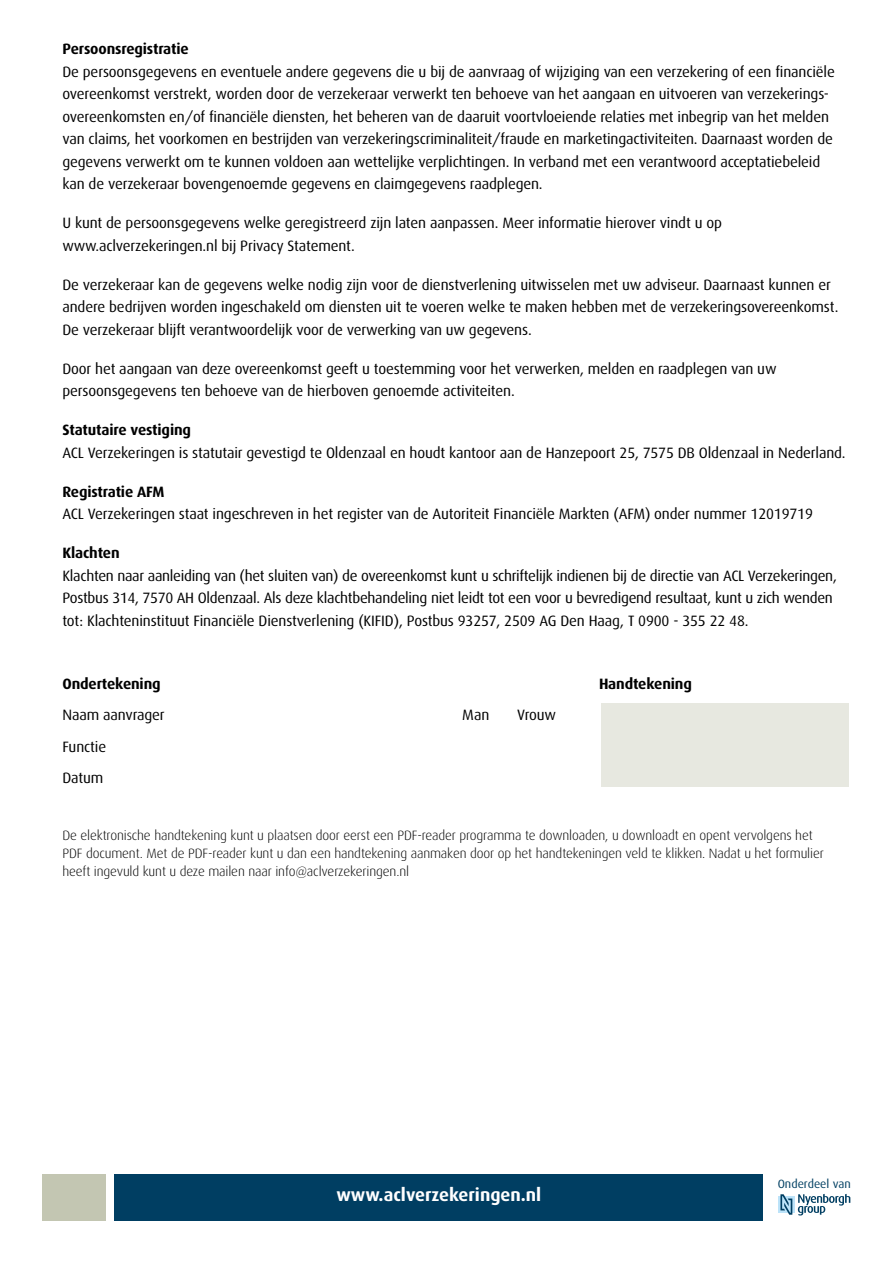
<style>
.page{position:relative;width:893px;height:1263px;background:#fff}
.page>*{position:absolute;margin:0;border:0;box-sizing:border-box;transform-origin:0 0}
.t1{font:700 18px "Dax";color:#fff}
.t2{font:15px/22.5px "Dax";letter-spacing:-.01em;color:#000}
.t3{font:700 15px "Dax";letter-spacing:-.01em;color:#000}
.t4{font:300 13.5px/18px "Dax";letter-spacing:-.01em;color:#000}
.t5{font:12px "Dax";color:#003f62}
</style>
<div class="page">
<div style="left:115px;top:1174px;width:648px;height:46px;background:#003e62"></div>
<div style="left:43px;top:1174px;width:63px;height:46px;background:#c3c6b2"></div>
<svg style="left:778px;top:1196px;width:17px;height:17px"></svg>
<svg style="left:780px;top:1194px;width:12px;height:21px"></svg>
<svg style="left:798px;top:1194px;width:52px;height:21px"></svg>
<div style="left:601px;top:703px;width:248px;height:84px;background:#e7e8e0"></div>
<p class="t3" style="left:62px;top:40px;width:128px">Persoonsregistratie</p>
<p class="t2" style="left:62px;top:60px;width:774px">De persoonsgegevens en eventuele andere gegevens die u bij de aanvraag of wijziging van een verzekering of een financiële overeenkomst verstrekt, worden door de verzekeraar verwerkt ten behoeve van het aangaan en uitvoeren van verzekerings&shy;overeenkomsten en/of financiële diensten, het beheren van de daaruit voortvloeiende relaties met inbegrip van het melden van claims, het voorkomen en bestrijden van verzekeringscriminaliteit/fraude en marketingactiviteiten. Daarnaast worden de gegevens verwerkt om te kunnen voldoen aan wettelijke verplichtingen. In verband met een verantwoord acceptatiebeleid kan de verzekeraar bovengenoemde gegevens en claimgegevens raadplegen.</p>
<p class="t2" style="left:62px;top:212px;width:661px">U kunt de persoonsgegevens welke geregistreerd zijn laten aanpassen. Meer informatie hierover vindt u op www.aclverzekeringen.nl bij Privacy Statement.</p>
<p class="t2" style="left:62px;top:273px;width:778px">De verzekeraar kan de gegevens welke nodig zijn voor de dienstverlening uitwisselen met uw adviseur. Daarnaast kunnen er andere bedrijven worden ingeschakeld om diensten uit te voeren welke te maken hebben met de verzekeringsovereenkomst.<br>De verzekeraar blijft verantwoordelijk voor de verwerking van uw gegevens.</p>
<p class="t2" style="left:62px;top:357px;width:716px">Door het aangaan van deze overeenkomst geeft u toestemming voor het verwerken, melden en raadplegen van uw persoonsgegevens ten behoeve van de hierboven genoemde activiteiten.</p>
<p class="t3" style="left:62px;top:421px;width:130px">Statutaire vestiging</p>
<p class="t2" style="left:62px;top:441px;width:785px">ACL Verzekeringen is statutair gevestigd te Oldenzaal en houdt kantoor aan de Hanzepoort 25, 7575 DB Oldenzaal in Nederland.</p>
<p class="t3" style="left:62px;top:483px;width:103px">Registratie AFM</p>
<p class="t2" style="left:62px;top:503px;width:752px">ACL Verzekeringen staat ingeschreven in het register van de Autoriteit Financiële Markten (AFM) onder nummer 12019719</p>
<p class="t3" style="left:62px;top:544px;width:59px">Klachten</p>
<p class="t2" style="left:62px;top:564px;width:776px">Klachten naar aanleiding van (het sluiten van) de overeenkomst kunt u schriftelijk indienen bij de directie van ACL Verzekeringen,<br>Postbus 314, 7570 AH Oldenzaal. Als deze klachtbehandeling niet leidt tot een voor u bevredigend resultaat, kunt u zich wenden tot: Klachteninstituut Financiële Dienstverlening (KIFID), Postbus 93257, 2509 AG Den Haag, T 0900 - 355 22 48.</p>
<p class="t3" style="left:62px;top:675px;width:100px">Ondertekening</p>
<p class="t3" style="left:599px;top:675px;width:94px">Handtekening</p>
<p class="t2" style="left:62px;top:704px;width:104px">Naam aanvrager</p>
<p class="t2" style="left:462px;top:704px;width:29px">Man</p>
<p class="t2" style="left:517px;top:704px;width:40px">Vrouw</p>
<p class="t2" style="left:62px;top:731px;width:45px;line-height:31.5px">Functie<br>Datum</p>
<p class="t4" style="left:62px;top:826px;width:763px">De elektronische handtekening kunt u plaatsen door eerst een PDF-reader programma te downloaden, u downloadt en opent vervolgens het<br>PDF document. Met de PDF-reader kunt u dan een handtekening aanmaken door op het handtekeningen veld te klikken. Nadat u het formulier heeft ingevuld kunt u deze mailen naar info@aclverzekeringen.nl</p>
<p class="t1" style="left:336px;top:1185px;width:206px">www.aclverzekeringen.nl</p>
<p class="t5" style="left:778px;top:1177px;width:75px">Onderdeel van</p>
</div>
